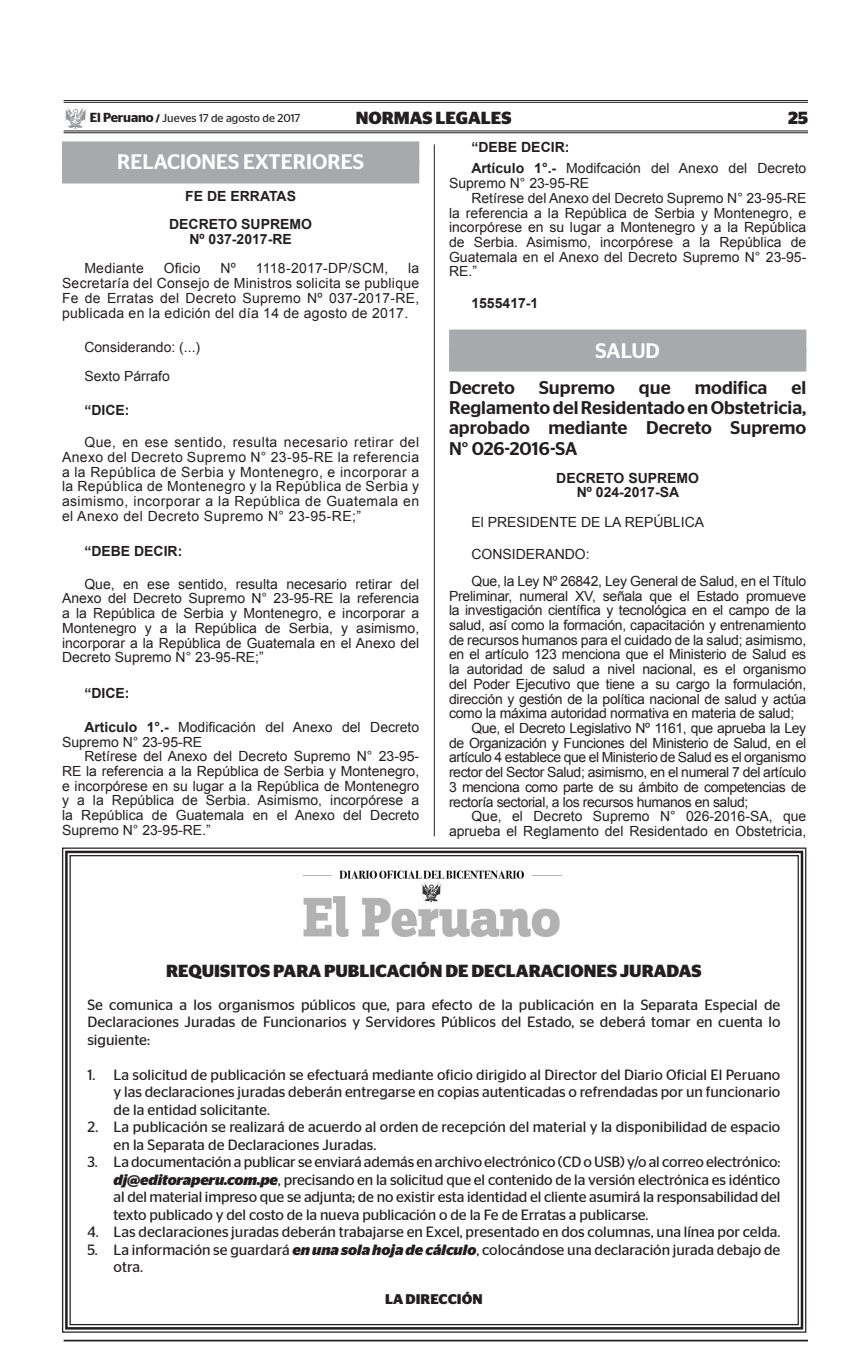
<style>
.page{position:relative;width:856px;height:1365px;background:#fff}
.page>*{position:absolute;margin:0;border:0;box-sizing:border-box;transform-origin:0 0}
.t1{font:500 21px "Stag Sans";color:#fff}
.t2{font:500 18.38px/20.1px "Stag Sans";color:#231f20;text-align:justify}
.t3{font:700 17.5px "Stag Sans";color:#231f20}
.t4{font:14.88px/17.5px "Stag Sans";color:#231f20;text-align:justify}
.t5{font:14px/14.7px "Arial";letter-spacing:-.02em;color:#231f20;text-align:justify}
.t6{font:14px/29.4px "Arial";color:#231f20}
.t7{font:700 14px/28.7px "Arial";color:#231f20;text-align:center}
.t8{font:14px "Arial";letter-spacing:.02em;color:#231f20}
.t9{font:700 14px "Stag Sans";color:#231f20}
.t10{font:11.38px "Stag Sans";color:#231f20}
.s1{font-weight:600;font-size:13.12px}
.s2{font-weight:700;font-size:10.5px}
.s3{font-weight:700}
.s4{font-weight:700;font-style:italic}
</style>
<div class="page">
<hr style="left:64px;top:100px;width:744px;height:1px;background:#231f20">
<hr style="left:64px;top:102px;width:744px;height:1px;background:#231f20">
<hr style="left:64px;top:131px;width:744px;height:1px;background:#231f20">
<hr style="left:64px;top:132px;width:744px;height:1px;background:#231f20">
<hr style="left:64px;top:1339px;width:744px;height:2px;background:#231f20">
<img style="left:65px;top:107px;width:22px;height:16px">
<svg style="left:66px;top:123px;width:19px;height:6px"></svg>
<hr style="left:434px;top:144px;width:1px;height:692px;background:#231f20">
<div style="left:62px;top:141px;width:357px;height:23px;background:#a8a9ad"></div>
<div style="left:62px;top:161px;width:357px;height:22px;background:#a8a9ad"></div>
<div style="left:449px;top:329px;width:357px;height:23px;background:#a8a9ad"></div>
<div style="left:449px;top:349px;width:357px;height:22px;background:#a8a9ad"></div>
<svg style="left:62px;top:847px;width:745px;height:486px"></svg>
<div style="left:65px;top:850px;width:738px;height:479px;border:3px solid #231f20"></div>
<img style="left:304px;top:869px;width:258px;height:68px">
<p class="t10" style="left:90px;top:111px;width:212px"><span class="s1">El Peruano</span> <span class="s2">/</span> Jueves 17 de agosto de 2017</p>
<p class="t3" style="left:356px;top:107px;width:157px">NORMAS LEGALES</p>
<p class="t3" style="left:788px;top:107px;width:22px">25</p>
<h1 class="t1" style="left:117px;top:150px;width:248px">RELACIONES EXTERIORES</h1>
<p class="t7" style="left:169px;top:182px;width:144px">FE DE ERRATAS<br>DECRETO SUPREMO</p>
<p class="t7" style="left:189px;top:225px;width:104px">Nº 037-2017-RE</p>
<p class="t8" style="left:84px;top:259px;width:61px">Mediante</p>
<p class="t5" style="left:164px;top:261px;width:38px">Oficio</p>
<p class="t5" style="left:220px;top:261px;width:17px">Nº</p>
<p class="t8" style="left:256px;top:259px;width:134px">1118-2017-DP/SCM,</p>
<p class="t6" style="left:471px;top:136px;width:336px;line-height:21.7px"><span class="s3">“DEBE DECIR:<br>ARTÍCULO 1°.-</span> Modifcación del Anexo del Decreto</p>
<p class="t6" style="left:449px;top:169px;width:142px">Supremo N° 23-95-RE</p>
<p class="t6" style="left:471px;top:183px;width:336px">Retírese del Anexo del Decreto Supremo N° 23-95-RE</p>
<p class="t6" style="left:449px;top:198px;width:359px">la referencia a la República de Serbia y Montenegro, e</p>
<p class="t6" style="left:449px;top:213px;width:359px">incorpórese en su lugar a Montenegro y a la República</p>
<p class="t6" style="left:449px;top:227px;width:359px">de Serbia. Asimismo, incorpórese a la República de</p>
<p class="t6" style="left:449px;top:242px;width:359px">Guatemala en el Anexo del Decreto Supremo N° 23-95-</p>
<p class="t5" style="left:449px;top:264px;width:29px">RE.”</p>
<p class="t7" style="left:471px;top:289px;width:68px">1555417-1</p>
<h1 class="t1" style="left:595px;top:338px;width:66px">SALUD</h1>
<h2 class="t2" style="left:449px;top:377px;width:67px">Decreto</h2>
<h2 class="t2" style="left:539px;top:377px;width:77px">Supremo</h2>
<h2 class="t2" style="left:639px;top:377px;width:33px">que</h2>
<h2 class="t2" style="left:695px;top:377px;width:74px">modifica</h2>
<p class="t5" style="left:62px;top:261px;width:359px;text-indent:346px">la Secretaría del Consejo de Ministros solicita se publique Fe de Erratas del Decreto Supremo Nº 037-2017-RE, publicada en la edición del día 14 de agosto de 2017.</p>
<p class="t6" style="left:84px;top:332px;width:117px">Considerando: (...)<br>Sexto Párrafo</p>
<p class="t7" style="left:84px;top:396px;width:47px">“DICE:</p>
<p class="t5" style="left:62px;top:435px;width:359px;text-indent:22px">Que, en ese sentido, resulta necesario retirar del Anexo del Decreto Supremo N° 23-95-RE la referencia a la República de Serbia y Montenegro, e incorporar a la República de Montenegro y la República de Serbia y asimismo, incorporar a la República de Guatemala en el Anexo del Decreto Supremo N° 23-95-RE;”</p>
<p class="t7" style="left:84px;top:537px;width:99px">“DEBE DECIR:</p>
<p class="t5" style="left:62px;top:576px;width:359px;text-indent:22px">Que, en ese sentido, resulta necesario retirar del Anexo del Decreto Supremo N° 23-95-RE la referencia a la República de Serbia y Montenegro, e incorporar a Montenegro y a la República de Serbia, y asimismo, incorporar a la República de Guatemala en el Anexo del Decreto Supremo N° 23-95-RE;”</p>
<p class="t7" style="left:84px;top:679px;width:47px">“DICE:</p>
<p class="t6" style="left:62px;top:719px;width:359px;line-height:14.7px;text-indent:22px"><span class="s3">ARTICULO 1°.-</span> Modificación del Anexo del Decreto<br>Supremo N° 23-95-RE</p>
<p class="t5" style="left:62px;top:749px;width:359px;text-indent:22px">Retírese del Anexo del Decreto Supremo N° 23-95- RE la referencia a la República de Serbia y Montenegro, e incorpórese en su lugar a la República de Montenegro y a la República de Serbia. Asimismo, incorpórese a la República de Guatemala en el Anexo del Decreto Supremo N° 23-95-RE.”</p>
<h2 class="t2" style="left:449px;top:377px;width:359px;text-indent:342px">el Reglamento del Residentado en Obstetricia, aprobado mediante Decreto Supremo N° 026-2016-SA</h2>
<p class="t7" style="left:556px;top:464px;width:11px">DECRETO</p>
<p class="t7" style="left:577px;top:472px;width:94px;line-height:14px;text-align:left;text-indent:52px">SUPREMO<br>Nº 024-2017-SA</p>
<p class="t6" style="left:471px;top:507px;width:234px">El PRESIDENTE DE LA REPÚBLICA</p>
<p class="t5" style="left:471px;top:540px;width:336px;line-height:26.9px">CONSIDERANDO:<br>Que, la Ley Nº 26842, Ley General de Salud, en el Título</p>
<p class="t5" style="left:449px;top:588px;width:359px">Preliminar, numeral XV, señala que el Estado promueve</p>
<p class="t5" style="left:449px;top:603px;width:359px">la investigación científica y tecnológica en el campo de la</p>
<p class="t5" style="left:449px;top:618px;width:359px">salud, así como la formación, capacitación y entrenamiento</p>
<p class="t5" style="left:449px;top:632px;width:359px">de recursos humanos para el cuidado de la salud; asimismo,</p>
<p class="t5" style="left:449px;top:647px;width:359px">en el artículo 123 menciona que el Ministerio de Salud es</p>
<p class="t5" style="left:449px;top:662px;width:359px">la autoridad de salud a nivel nacional, es el organismo</p>
<p class="t5" style="left:449px;top:676px;width:359px">del Poder Ejecutivo que tiene a su cargo la formulación,</p>
<p class="t5" style="left:449px;top:691px;width:359px">dirección y gestión de la política nacional de salud y actúa</p>
<p class="t5" style="left:449px;top:706px;width:347px">como la máxima autoridad normativa en materia de salud;</p>
<p class="t5" style="left:471px;top:720px;width:336px">Que, el Decreto Legislativo Nº 1161, que aprueba la Ley</p>
<p class="t5" style="left:449px;top:735px;width:359px">de Organización y Funciones del Ministerio de Salud, en el</p>
<p class="t5" style="left:449px;top:750px;width:359px">artículo 4 establece que el Ministerio de Salud es el organismo</p>
<p class="t5" style="left:449px;top:765px;width:359px">rector del Sector Salud; asimismo, en el numeral 7 del artículo</p>
<p class="t5" style="left:449px;top:779px;width:359px">3 menciona como parte de su ámbito de competencias de</p>
<p class="t5" style="left:449px;top:794px;width:301px">rectoría sectorial, a los recursos humanos en salud;</p>
<p class="t6" style="left:471px;top:801px;width:336px">Que, el Decreto Supremo N° 026-2016-SA, que</p>
<p class="t6" style="left:449px;top:816px;width:359px">aprueba el Reglamento del Residentado en Obstetricia,</p>
<p class="t3" style="left:166px;top:960px;width:537px">REQUISITOS PARA PUBLICACIÓN DE DECLARACIONES JURADAS</p>
<p class="t4" style="left:87px;top:995px;width:694px">Se comunica a los organismos públicos que, para efecto de la publicación en la Separata Especial de Declaraciones Juradas de Funcionarios y Servidores Públicos del Estado, se deberá tomar en cuenta lo siguiente:</p>
<p class="t4" style="left:114px;top:1065px;width:668px;text-indent:-26px">1. La solicitud de publicación se efectuará mediante oficio dirigido al Director del Diario Oficial El Peruano y las declaraciones juradas deberán entregarse en copias autenticadas o refrendadas por un funcionario de la entidad solicitante.</p>
<p class="t4" style="left:114px;top:1118px;width:668px;text-indent:-26px">2. La publicación se realizará de acuerdo al orden de recepción del material y la disponibilidad de espacio en la Separata de Declaraciones Juradas.</p>
<p class="t4" style="left:114px;top:1153px;width:668px;text-indent:-26px">3. La documentación a publicar se enviará además en archivo electrónico (CD o USB) y/o al correo electrónico: <span class="s4">dj@editoraperu.com.pe</span>, precisando en la solicitud que el contenido de la versión electrónica es idéntico al del material impreso que se adjunta; de no existir esta identidad el cliente asumirá la responsabilidad del texto publicado y del costo de la nueva publicación o de la Fe de Erratas a publicarse.</p>
<p class="t4" style="left:87px;top:1223px;width:694px">4. Las declaraciones juradas deberán trabajarse en Excel, presentado en dos columnas, una línea por celda.</p>
<p class="t4" style="left:114px;top:1240px;width:668px;text-indent:-26px">5. La información se guardará <span class="s4">en una sola hoja de cálculo</span>, colocándose una declaración jurada debajo de otra.</p>
<p class="t9" style="left:385px;top:1290px;width:99px">LA DIRECCIÓN</p>
</div>
